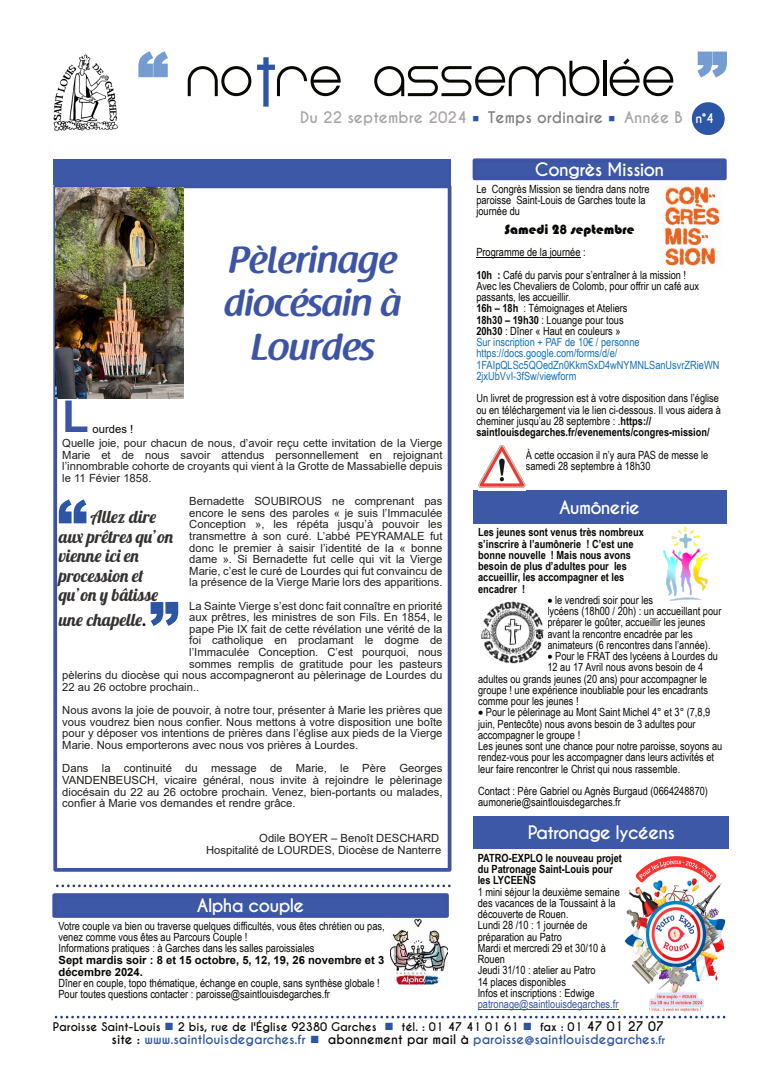
<style>
.page{position:relative;width:780px;height:1088px;background:#fff}
.page>*{position:absolute;margin:0;border:0;box-sizing:border-box;transform-origin:0 0}
.t1{font:700 43.75px "Arial";color:#3d54a4}
.t2{font:600 37.5px/43.5px "Raspoutine";color:#3d54a4;text-align:center}
.t3{font:17.5px/19.4px "Lobster 1.4";color:#343231}
.t4{font:700 17.5px "Caviar Dreams";letter-spacing:-.035em;color:#fff}
.t5{font:700 15px "Caviar Dreams";color:#a8a5a4}
.t6{font:13.75px "Bauhaus 93";color:#080704}
.t7{font:700 12.5px "Caviar Dreams";color:#2c55a5}
.t8{font:700 12.5px "Caviar Dreams";color:#080704}
.t9{font:11.25px/11.2px "Arial Narrow";color:#080704}
.t10{font:11.25px/11.6px "Arial";color:#22201f;text-align:justify}
.t11{font:11.25px/11.2px "Arial Narrow";color:#1570b9}
.t12{font:700 11.25px/11.2px "Arial Narrow";color:#080704}
.t13{font:700 11.25px "Caviar Dreams";color:#080704}
.t14{font:700 11.25px/11.6px "Arial";color:#080704}
.t15{font:11.25px "Arial Narrow";color:#3a53a3}
.t16{font:11.25px "Arial";color:#080704}
.s1{font-family:"Myanmar Text";font-weight:400;font-size:12.5px;color:#2c55a5}
.s2{color:#838180}
.s3{font-size:12.5px;color:#fff}
.s4{color:#1d1b18}
.s5{color:#080704}
.s6{font-weight:700}
.s7{font-weight:700;color:#080704}
.s8{font-size:11.25px}
</style>
<div class="page">
<div style="left:53px;top:184px;width:398px;height:688px;border:4px solid #3d54a4"></div>
<svg style="left:151px;top:602px;width:27px;height:24px"></svg>
<svg style="left:59px;top:499px;width:27px;height:24px"></svg>
<svg style="left:138px;top:51px;width:30px;height:27px"></svg>
<svg style="left:188px;top:66px;width:63px;height:30px"></svg>
<svg style="left:257px;top:57px;width:84px;height:50px"></svg>
<svg style="left:374px;top:61px;width:225px;height:35px"></svg>
<hr style="left:603px;top:61px;width:3px;height:35px;background:#080704">
<svg style="left:609px;top:58px;width:64px;height:38px"></svg>
<svg style="left:697px;top:51px;width:30px;height:27px"></svg>
<div style="left:692px;top:102px;width:32px;height:33px;background:#2c55a5;border-radius:50%"></div>
<img style="left:53px;top:54px;width:65px;height:76px">
<div style="left:53px;top:159px;width:398px;height:26px;background:#3c58a6"></div>
<div style="left:472px;top:490px;width:254px;height:34px;background:#3c58a6"></div>
<div style="left:473px;top:816px;width:256px;height:32px;background:#3c58a6"></div>
<hr style="left:478px;top:1009px;width:140px;height:1px;background:#3a53a3">
<img style="left:624px;top:856px;width:102px;height:155px">
<svg style="left:56px;top:884px;width:393px;height:3px"></svg>
<div style="left:472px;top:158px;width:254px;height:22px;background:#3c58a6;border:4px solid #3d54a4"></div>
<hr style="left:476px;top:257px;width:104px;height:1px;background:#080704">
<img style="left:664px;top:186px;width:56px;height:80px">
<img style="left:481px;top:601px;width:63px;height:63px">
<img style="left:662px;top:527px;width:47px;height:74px">
<img style="left:478px;top:445px;width:48px;height:43px">
<div style="left:52px;top:893px;width:397px;height:25px;background:#3c58a6;border:4px solid #3d54a4"></div>
<img style="left:390px;top:918px;width:57px;height:66px">
<img style="left:56px;top:188px;width:127px;height:210px">
<svg style="left:54px;top:1016px;width:670px;height:3px"></svg>
<h3 class="t5" style="left:300px;top:111px;width:415px">Du 22 septembre 2024 <span class="s1">◼</span> <span class="s2">Temps ordinaire</span> <span class="s1">◼</span> Année B <span class="s3">n°4</span></h3>
<h2 class="t2" style="left:224px;top:242px;width:178px">Pèlerinage diocésain à<br>Lourdes</h2>
<h1 class="t1" style="left:62px;top:400px;width:28px">L</h1>
<p class="t16" style="left:93px;top:425px;width:42px">ourdes !</p>
<p class="t10" style="left:62px;top:438px;width:382px">Quelle joie, pour chacun de nous, d’avoir reçu cette invitation de la Vierge Marie et de nous savoir attendus personnellement en rejoignant l’innombrable cohorte de croyants qui vient à la Grotte de Massabielle depuis le 11 Févier 1858.</p>
<p class="t10" style="left:189px;top:496px;width:255px">Bernadette SOUBIROUS ne comprenant pas encore le sens des paroles « je suis l’Immaculée Conception », les répéta jusqu’à pouvoir les transmettre à son curé. L’abbé PEYRAMALE fut donc le premier à saisir l’identité de la « bonne dame ». Si Bernadette fut celle qui vit la Vierge Marie, c’est le curé de Lourdes qui fut convaincu de la présence de la Vierge Marie lors des apparitions.</p>
<p class="t10" style="left:189px;top:601px;width:255px">La Sainte Vierge s’est donc fait connaître en priorité</p>
<p class="t10" style="left:189px;top:612px;width:255px">aux prêtres, les ministres de son Fils. En 1854, le</p>
<p class="t10" style="left:189px;top:624px;width:255px">pape Pie IX fait de cette révélation une vérité de la</p>
<p class="t10" style="left:189px;top:636px;width:255px">foi catholique en proclamant le dogme de</p>
<p class="t10" style="left:189px;top:647px;width:255px">l’Immaculée Conception. C’est pourquoi, nous</p>
<p class="t10" style="left:189px;top:659px;width:255px">sommes remplis de gratitude pour les pasteurs</p>
<p class="t10" style="left:62px;top:671px;width:382px">pèlerins du diocèse qui nous accompagneront au pèlerinage de Lourdes du</p>
<p class="t10" style="left:62px;top:682px;width:138px">22 au 26 octobre prochain..</p>
<p class="t10" style="left:62px;top:705px;width:382px">Nous avons la joie de pouvoir, à notre tour, présenter à Marie les prières que vous voudrez bien nous confier. Nous mettons à votre disposition une boîte pour y déposer vos intentions de prières dans l’église aux pieds de la Vierge Marie. Nous emporterons avec nous vos prières à Lourdes.</p>
<p class="t10" style="left:62px;top:763px;width:382px">Dans la continuité du message de Marie, le Père Georges <span class="s4">VANDENBEUSCH</span>, vicaire général, nous invite à rejoindre le pèlerinage diocésain du 22 au 26 octobre prochain. Venez, bien-portants ou malades, confier à Marie vos demandes et rendre grâce.</p>
<p class="t10" style="left:206px;top:833px;width:237px;text-align:right">Odile BOYER – Benoît DESCHARD<br>Hospitalité de LOURDES, Diocèse de Nanterre</p>
<h3 class="t3" style="left:59px;top:510px;width:116px;text-indent:32px">Allez dire aux prêtres qu’on vienne ici en procession et qu’on y bâtisse</h3>
<h3 class="t3" style="left:59px;top:612px;width:89px">une chapelle<span class="s5">.</span></h3>
<h3 class="t4" style="left:197px;top:899px;width:109px">Alpha couple</h3>
<p class="t9" style="left:58px;top:921px;width:328px">Votre couple va bien ou traverse quelques difficultés, vous êtes chrétien ou pas, venez comme vous êtes au Parcours Couple !<br>Informations pratiques : à Garches dans les salles paroissiales</p>
<p class="t14" style="left:58px;top:955px;width:327px">Sept mardis soir : 8 et 15 octobre, 5, 12, 19, 26 novembre et 3 décembre 2024.</p>
<p class="t9" style="left:58px;top:978px;width:323px">Dîner en couple, topo thématique, échange en couple, sans synthèse globale !<br>Pour toutes questions contacter : paroisse@saintlouisdegarches.fr</p>
<h3 class="t4" style="left:535px;top:162px;width:131px">Congrès Mission</h3>
<p class="t9" style="left:476px;top:184px;width:175px">Le Congrès Mission se tiendra dans notre paroisse Saint-Louis de Garches toute la journée du</p>
<p class="t6" style="left:504px;top:221px;width:131px">Samedi 28 septembre</p>
<p class="t9" style="left:476px;top:242px;width:211px;line-height:22.5px">Programme de la journée :<br><span class="s6">10h :</span> Café du parvis pour s’entraîner à la mission !</p>
<p class="t11" style="left:476px;top:281px;width:245px"><span class="s5">Avec les Chevaliers de Colomb, pour offrir un café aux passants, les accueillir.<br></span><span class="s7">16h – 18h</span> <span class="s5">: Témoignages et Ateliers<br></span><span class="s7">18h30 – 19h30</span> <span class="s5">: Louange pour tous<br></span><span class="s7">20h30</span> <span class="s5">: Dîner « Haut en couleurs »<br></span>Sur inscription + PAF de 10€ / personne https://docs.google.com/forms/d/e/ 1FAIpQLSc5QOedZn0KkmSxD4wNYMNLSanUsvrZRieWN 2jxUbVvI-3fSw/viewform</p>
<p class="t9" style="left:476px;top:394px;width:246px">Un livret de progression est à votre disposition dans l’église ou en téléchargement via le lien ci-dessous. Il vous aidera à cheminer jusqu’au 28 septembre : .<span class="s6">https:// saintlouisdegarches.fr/evenements/congres-mission/</span></p>
<p class="t9" style="left:526px;top:450px;width:184px">À cette occasion il n’y aura PAS de messe le samedi 28 septembre à 18h30</p>
<h3 class="t4" style="left:559px;top:500px;width:83px">Aumônerie</h3>
<p class="t12" style="left:478px;top:528px;width:167px">Les jeunes sont venus très nombreux s’inscrire à l’aumônerie ! C’est une bonne nouvelle ! Mais nous avons besoin de plus d’adultes pour les accueillir, les accompagner et les encadrer !</p>
<p class="t9" style="left:555px;top:595px;width:99px">le vendredi soir pour les</p>
<p class="t9" style="left:547px;top:606px;width:175px">lycéens (18h00 / 20h) : un accueillant pour</p>
<p class="t9" style="left:547px;top:618px;width:159px">préparer le goûter, accueillir les jeunes</p>
<p class="t9" style="left:547px;top:629px;width:147px">avant la rencontre encadrée par les</p>
<p class="t9" style="left:547px;top:640px;width:165px">animateurs (6 rencontres dans l’année).</p>
<p class="t9" style="left:555px;top:651px;width:164px">Pour le FRAT des lycéens à Lourdes du</p>
<p class="t9" style="left:547px;top:663px;width:157px">12 au 17 Avril nous avons besoin de 4</p>
<p class="t9" style="left:478px;top:674px;width:230px">adultes ou grands jeunes (20 ans) pour accompagner le</p>
<p class="t9" style="left:478px;top:685px;width:231px">groupe ! une expérience inoubliable pour les encadrants</p>
<p class="t9" style="left:478px;top:696px;width:102px">comme pour les jeunes !</p>
<p class="t9" style="left:486px;top:708px;width:226px">Pour le pèlerinage au Mont Saint Michel 4° et 3° (7,8,9</p>
<p class="t9" style="left:478px;top:719px;width:219px">juin, Pentecôte) nous avons besoin de 3 adultes pour</p>
<p class="t9" style="left:478px;top:730px;width:104px">accompagner le groupe !</p>
<p class="t9" style="left:478px;top:741px;width:246px">Les jeunes sont une chance pour notre paroisse, soyons au</p>
<p class="t9" style="left:478px;top:753px;width:237px">rendez-vous pour les accompagner dans leurs activités et</p>
<p class="t9" style="left:478px;top:764px;width:204px">leur faire rencontrer le Christ qui nous rassemble.</p>
<p class="t9" style="left:478px;top:786px;width:231px">Contact : Père Gabriel ou Agnès Burgaud (0664248870) aumonerie@saintlouisdegarches.fr</p>
<h3 class="t4" style="left:528px;top:825px;width:148px">Patronage lycéens</h3>
<p class="t12" style="left:478px;top:853px;width:146px">PATRO-EXPLO le nouveau projet du Patronage Saint-Louis pour les LYCEENS</p>
<p class="t9" style="left:478px;top:887px;width:144px">1 mini séjour la deuxième semaine des vacances de la Toussaint à la découverte de Rouen.<br>Lundi 28 /10 : 1 journée de préparation au Patro<br>Mardi et mercredi 29 et 30/10 à<br>Rouen<br>Jeudi 31/10 : atelier au Patro<br>14 places disponibles<br>Infos et inscriptions : Edwige</p>
<p class="t15" style="left:478px;top:1000px;width:142px">patronage@saintlouisdegarches.fr</p>
<p class="t13" style="left:53px;top:1022px;width:109px">Paroisse Saint-Louis</p>
<p class="t13" style="left:178px;top:1022px;width:200px">2 bis, rue de l'Église 92380 Garches</p>
<p class="t13" style="left:401px;top:1022px;width:119px">tél. : 01 47 41 01 61</p>
<p class="t8" style="left:540px;top:1021px;width:125px"><span class="s8">fax : 01</span> 47 01 27 07</p>
<p class="t7" style="left:112px;top:1034px;width:195px"><span class="s5">site :</span> www.saintlouisdegarches.fr</p>
<p class="t7" style="left:328px;top:1034px;width:339px"><span class="s5">abonnement par mail à</span> paroisse@saintlouisdegarches<span class="s8">.fr</span></p>
</div>
